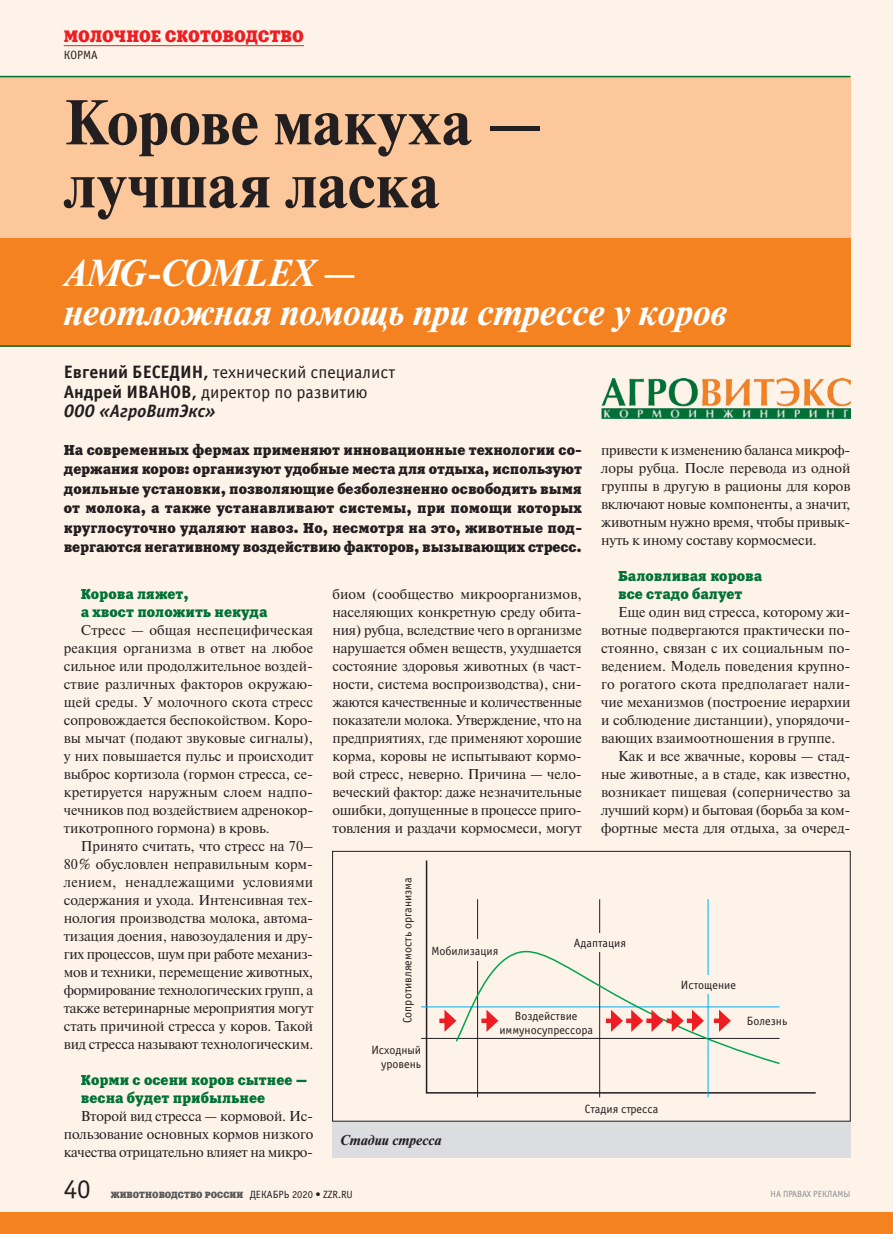
<style>
.page{position:relative;width:893px;height:1234px;background:#fff}
.page>*{position:absolute;margin:0;border:0;box-sizing:border-box;transform-origin:0 0}
.t1{font:700 63px/63px "Newton C";letter-spacing:.005em;color:#231f20}
.t2{font:italic 700 37.5px/39px "Newton C";color:#fff}
.t3{font:27px "Officina Sans C";color:#231f20}
.t4{font:18px/19.5px "Officina Sans C";color:#231f20}
.t5{font:16.5px "Xenia C";color:#ee1d23}
.t6{font:14.25px/18px "Newton C";letter-spacing:-.01em;color:#231f20;text-align:justify}
.t7{font:14.25px/19.5px "Xenia C";letter-spacing:-.01em;color:#231f20;text-align:justify}
.t8{font:14.25px/18px "Xenia C";color:#007236}
.t9{font:italic 700 14.25px "Newton C";color:#231f20}
.t10{font:12px/14.2px "Officina Sans C";color:#231f20;text-align:center}
.t11{font:9px "Xenia C";color:#57585a}
.t12{font:9px "Officina Sans C";color:#8a8c8f}
.s1{font-weight:700}
.s2{font-weight:700;font-style:italic}
.s3{font-family:"Officina Sans C";font-size:10.5px;color:#231f20}
</style>
<div class="page">
<div style="left:0;top:0;width:893px;height:1233px;background:#fef3e8"></div>
<hr style="left:64px;top:45px;width:240px;height:1px;background:#ee1d23">
<div style="left:0;top:77px;width:850px;height:162px;background:#fcc89b"></div>
<div style="left:0;top:239px;width:850px;height:108px;background:#f58220"></div>
<svg style="left:425px;top:860px;width:391px;height:234px"></svg>
<hr style="left:421px;top:1006px;width:359px;height:1px;background:#00aeef">
<hr style="left:421px;top:1037px;width:359px;height:1px;background:#231f20">
<hr style="left:477px;top:899px;width:1px;height:198px;background:#231f20">
<hr style="left:599px;top:899px;width:1px;height:198px;background:#231f20">
<hr style="left:708px;top:899px;width:1px;height:198px;background:#00aeef">
<svg style="left:439px;top:1018px;width:5px;height:4px"></svg>
<svg style="left:444px;top:949px;width:337px;height:116px"></svg>
<div style="left:570px;top:933px;width:60px;height:18px;background:#fef3e8"></div>
<div style="left:431px;top:939px;width:68px;height:21px;background:#fef3e8"></div>
<div style="left:679px;top:975px;width:59px;height:18px;background:#fef3e8"></div>
<div style="left:737px;top:1011px;width:60px;height:18px;background:#fef3e8"></div>
<div style="left:332px;top:1121px;width:518px;height:36px;background:#dcdddf"></div>
<div style="left:332px;top:851px;width:518px;height:270px;border:1px solid #231f20"></div>
<img style="left:601px;top:378px;width:249px;height:41px">
<hr style="left:0;top:76px;width:850px;height:1px;background:#007236">
<hr style="left:0;top:345px;width:850px;height:2px;background:#007236">
<div style="left:0;top:1212px;width:893px;height:21px;background:#f58220"></div>
<p class="t5" style="left:64px;top:26px;width:242px">МОЛОЧНОЕ СКОТОВОДСТВО</p>
<p class="t10" style="left:64px;top:48px;width:36px">КОРМА</p>
<h1 class="t1" style="left:64px;top:91px;width:481px">Корове макуха — лучшая ласка</h1>
<h2 class="t2" style="left:64px;top:254px;width:665px">AMG-COMLEX —<br>неотложная помощь при стрессе у коров</h2>
<p class="t4" style="left:64px;top:363px;width:333px"><span class="s1">Евгений БЕСЕДИН,</span> технический специалист<br><span class="s1">Андрей ИВАНОВ,</span> директор по развитию<br><span class="s2">ООО «АгроВитЭкс»</span></p>
<p class="t7" style="left:64px;top:440px;width:520px">На современных фермах применяют инновационные технологии со&shy;держания коров: организуют удобные места для отдыха, используют доильные установки, позволяющие безболезненно освободить вымя от молока, а также устанавливают системы, при помощи которых круглосуточно удаляют навоз. Но, несмотря на это, животные под&shy;вергаются негативному воздействию факторов, вызывающих стресс.</p>
<p class="t6" style="left:601px;top:441px;width:251px">привести к изменению баланса микроф&shy;лоры рубца. После перевода из одной группы в другую в рационы для коров включают новые компоненты, а значит, животным нужно время, чтобы привык&shy;нуть к иному составу кормосмеси.</p>
<p class="t8" style="left:618px;top:566px;width:146px">Баловливая корова все стадо балует</p>
<p class="t6" style="left:601px;top:603px;width:251px;text-indent:17px">Еще один вид стресса, которому жи&shy;вотные подвергаются практически по&shy;стоянно, связан с их социальным по&shy;ведением. Модель поведения крупно&shy;го рогатого скота предполагает нали&shy;чие механизмов (построение иерархии и соблюдение дистанции), упорядочи&shy;вающих взаимоотношения в группе.</p>
<p class="t6" style="left:601px;top:747px;width:251px;text-indent:17px">Как и все жвачные, коровы — стад&shy;ные животные, а в стаде, как известно, возникает пищевая (соперничество за лучший корм) и бытовая (борьба за ком&shy;фортные места для отдыха, за очеред-</p>
<p class="t6" style="left:332px;top:585px;width:251px">биом (сообщество микроорганизмов, населяющих конкретную среду обита&shy;ния) рубца, вследствие чего в организме нарушается обмен веществ, ухудшается состояние здоровья животных (в част&shy;ности, система воспроизводства), сни&shy;жаются качественные и количественные показатели молока. Утверждение, что на предприятиях, где применяют хорошие корма, коровы не испытывают кормо&shy;вой стресс, неверно. Причина — чело&shy;веческий фактор: даже незначительные ошибки, допущенные в процессе приго&shy;товления и раздачи кормосмеси, могут</p>
<p class="t8" style="left:81px;top:585px;width:188px">Корова ляжет,<br>а хвост положить некуда</p>
<p class="t6" style="left:64px;top:621px;width:251px;text-indent:17px">Стресс — общая неспецифическая реакция организма в ответ на любое сильное или продолжительное воздей&shy;ствие различных факторов окружаю&shy;щей среды. У молочного скота стресс сопровождается беспокойством. Коро&shy;вы мычат (подают звуковые сигналы), у них повышается пульс и происходит выброс кортизола (гормон стресса, се&shy;кретируется наружным слоем надпо&shy;чечников под воздействием адренокор&shy;тикотропного гормона) в кровь.</p>
<p class="t6" style="left:64px;top:837px;width:251px;text-indent:17px">Принято считать, что стресс на 70– 80% обусловлен неправильным корм&shy;лением, ненадлежащими условиями содержания и ухода. Интенсивная тех&shy;нология производства молока, автома&shy;тизация доения, навозоудаления и дру&shy;гих процессов, шум при работе механиз&shy;мов и техники, перемещение животных, формирование технологических групп, а также ветеринарные мероприятия могут стать причиной стресса у коров. Такой вид стресса называют технологическим.</p>
<p class="t8" style="left:81px;top:1070px;width:228px">Корми с осени коров сытнее — весна будет прибыльнее</p>
<p class="t6" style="left:64px;top:1107px;width:251px;text-indent:17px">Второй вид стресса — кормовой. Ис&shy;пользование основных кормов низкого качества отрицательно влияет на микро-</p>
<p class="t10" style="left:400px;top:1022px;width:147px;rotate:-90deg">Сопротивляемость организма</p>
<p class="t10" style="left:574px;top:935px;width:54px">Адаптация</p>
<p class="t10" style="left:432px;top:943px;width:68px">Мобилизация</p>
<p class="t10" style="left:681px;top:978px;width:56px">Истощение</p>
<p class="t10" style="left:499px;top:1008px;width:95px">Воздействие иммуносупрессора</p>
<p class="t10" style="left:747px;top:1014px;width:42px">Болезнь</p>
<p class="t10" style="left:371px;top:1042px;width:51px;text-align:right">Исходный уровень</p>
<p class="t10" style="left:585px;top:1102px;width:75px">Стадия стресса</p>
<p class="t9" style="left:341px;top:1132px;width:102px">Стадии стресса</p>
<h3 class="t3" style="left:64px;top:1174px;width:28px">40</h3>
<p class="t11" style="left:111px;top:1188px;width:244px">ЖИВОТНОВОДСТВО РОССИИ <span class="s3">ДЕКАБРЬ 2020 • ZZR.RU</span></p>
<p class="t12" style="left:770px;top:1188px;width:81px">НА ПРАВАХ РЕКЛАМЫ</p>
</div>
